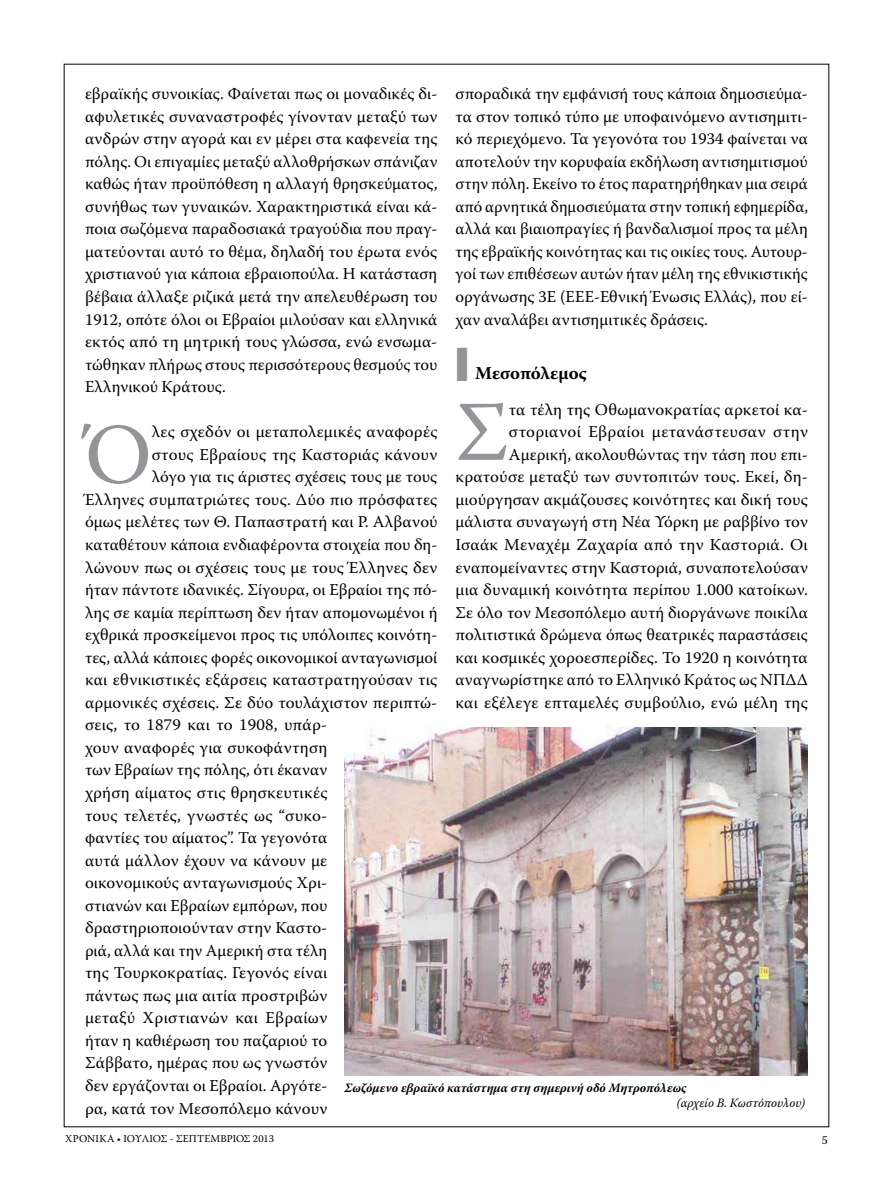
<style>
.page{position:relative;width:893px;height:1191px;background:#fff}
.page>*{position:absolute;margin:0;border:0;box-sizing:border-box;transform-origin:0 0}
.t1{font:84.9px "Warnock Pro";color:#939598}
.t2{font:700 18px "Warnock Pro";color:#000}
.t3{font:16.5px/22.5px "Warnock Pro";letter-spacing:.005em;color:#000;text-align:justify}
.t4{font:italic 700 12.75px "Warnock Pro";color:#000}
.t5{font:italic 12.75px "Warnock Pro";color:#000}
.t6{font:12px "Warnock Pro";color:#000}
.t7{font:10.5px "Warnock Pro";letter-spacing:.015em;color:#000}
</style>
<div class="page">
<img style="left:344px;top:727px;width:464px;height:348px">
<p class="t3" style="left:85px;top:82px;width:354px">εβραϊκής συνοικίας. Φαίνεται πως οι μοναδικές δι&shy;αφυλετικές συναναστροφές γίνονταν μεταξύ των ανδρών στην αγορά και εν μέρει στα καφενεία της πόλης. Οι επιγαμίες μεταξύ αλλοθρήσκων σπάνιζαν καθώς ήταν προϋπόθεση η αλλαγή θρησκεύματος, συνήθως των γυναικών. Χαρακτηριστικά είναι κά&shy;ποια σωζόμενα παραδοσιακά τραγούδια που πραγ&shy;ματεύονται αυτό το θέμα, δηλαδή του έρωτα ενός χριστιανού για κάποια εβραιοπούλα. Η κατάσταση βέβαια άλλαξε ριζικά μετά την απελευθέρωση του 1912, οπότε όλοι οι Εβραίοι μιλούσαν και ελληνικά εκτός από τη μητρική τους γλώσσα, ενώ ενσωμα&shy;τώθηκαν πλήρως στους περισσότερους θεσμούς του Ελληνικού Κράτους.</p>
<h1 class="t1" style="left:85px;top:403px;width:68px">Ό</h1>
<p class="t3" style="left:152px;top:420px;width:287px">λες σχεδόν οι μεταπολεμικές αναφορές</p>
<p class="t3" style="left:455px;top:82px;width:354px">σποραδικά την εμφάνισή τους κάποια δημοσιεύμα&shy;τα στον τοπικό τύπο με υποφαινόμενο αντισημιτι&shy;κό περιεχόμενο. Τα γεγονότα του 1934 φαίνεται να αποτελούν την κορυφαία εκδήλωση αντισημιτισμού στην πόλη. Εκείνο το έτος παρατηρήθηκαν μια σειρά από αρνητικά δημοσιεύματα στην τοπική εφημερίδα, αλλά και βιαιοπραγίες ή βανδαλισμοί προς τα μέλη της εβραϊκής κοινότητας και τις οικίες τους. Αυτουρ&shy;γοί των επιθέσεων αυτών ήταν μέλη της εθνικιστικής οργάνωσης 3Ε (ΕΕΕ-Εθνική Ένωσις Ελλάς), που εί&shy;χαν αναλάβει αντισημιτικές δράσεις.</p>
<p class="t2" style="left:475px;top:362px;width:113px">Μεσοπόλεμος</p>
<h1 class="t1" style="left:455px;top:381px;width:50px">Σ</h1>
<p class="t3" style="left:455px;top:398px;width:354px;text-align:right">τα τέλη της Οθωμανοκρατίας αρκετοί κα&shy;στοριανοί Εβραίοι μετανάστευσαν στην Αμερική, ακολουθώντας την τάση που επι&shy;κρατούσε μεταξύ των συντοπιτών τους. Εκεί, δη&shy;μιούργησαν ακμάζουσες κοινότητες και δική τους μάλιστα συναγωγή στη Νέα Υόρκη με ραββίνο τον Ισαάκ Μεναχέμ Ζαχαρία από την Καστοριά. Οι εναπομείναντες στην Καστοριά, συναποτελούσαν μια δυναμική κοινότητα περίπου 1.000 κατοίκων.<br>Σε όλο τον Μεσοπόλεμο αυτή διοργάνωνε ποικίλα πολιτιστικά δρώμενα όπως θεατρικές παραστάσεις και κοσμικές χοροεσπερίδες. Το 1920 η κοινότητα αναγνωρίστηκε από το Ελληνικό Κράτος ως ΝΠΔΔ και εξέλεγε επταμελές συμβούλιο, ενώ μέλη της</p>
<p class="t3" style="left:152px;top:443px;width:287px">στους Εβραίους της Καστοριάς κάνουν</p>
<p class="t3" style="left:152px;top:465px;width:287px">λόγο για τις άριστες σχέσεις τους με τους</p>
<p class="t3" style="left:85px;top:488px;width:354px">Έλληνες συμπατριώτες τους. Δύο πιο πρόσφατες</p>
<p class="t3" style="left:85px;top:510px;width:354px">όμως μελέτες των Θ. Παπαστρατή και Ρ. Αλβανού</p>
<p class="t3" style="left:85px;top:533px;width:354px">καταθέτουν κάποια ενδιαφέροντα στοιχεία που δη-</p>
<p class="t3" style="left:85px;top:555px;width:354px">λώνουν πως οι σχέσεις τους με τους Έλληνες δεν</p>
<p class="t3" style="left:85px;top:578px;width:354px">ήταν πάντοτε ιδανικές. Σίγουρα, οι Εβραίοι της πό-</p>
<p class="t3" style="left:85px;top:600px;width:354px">λης σε καμία περίπτωση δεν ήταν απομονωμένοι ή</p>
<p class="t3" style="left:85px;top:623px;width:354px">εχθρικά προσκείμενοι προς τις υπόλοιπες κοινότη-</p>
<p class="t3" style="left:85px;top:646px;width:354px">τες, αλλά κάποιες φορές οικονομικοί ανταγωνισμοί</p>
<p class="t3" style="left:85px;top:668px;width:354px">και εθνικιστικές εξάρσεις καταστρατηγούσαν τις</p>
<p class="t3" style="left:85px;top:691px;width:354px">αρμονικές σχέσεις. Σε δύο τουλάχιστον περιπτώ-</p>
<p class="t3" style="left:85px;top:713px;width:244px">σεις, το 1879 και το 1908, υπάρ-</p>
<p class="t3" style="left:85px;top:736px;width:244px">χουν αναφορές για συκοφάντηση</p>
<p class="t3" style="left:85px;top:758px;width:244px">των Εβραίων της πόλης, ότι έκαναν</p>
<p class="t3" style="left:85px;top:781px;width:244px">χρήση αίματος στις θρησκευτικές</p>
<p class="t3" style="left:85px;top:803px;width:244px">τους τελετές, γνωστές ως “συκο-</p>
<p class="t3" style="left:85px;top:826px;width:244px">φαντίες του αίματος’’. Τα γεγονότα</p>
<p class="t3" style="left:85px;top:848px;width:244px">αυτά μάλλον έχουν να κάνουν με</p>
<p class="t3" style="left:85px;top:871px;width:244px">οικονομικούς ανταγωνισμούς Χρι-</p>
<p class="t3" style="left:85px;top:893px;width:244px">στιανών και Εβραίων εμπόρων, που</p>
<p class="t3" style="left:85px;top:916px;width:244px">δραστηριοποιούνταν στην Καστο-</p>
<p class="t3" style="left:85px;top:938px;width:244px">ριά, αλλά και την Αμερική στα τέλη</p>
<p class="t3" style="left:85px;top:961px;width:244px">της Τουρκοκρατίας. Γεγονός είναι</p>
<p class="t3" style="left:85px;top:984px;width:244px">πάντως πως μια αιτία προστριβών</p>
<p class="t3" style="left:85px;top:1006px;width:244px">μεταξύ Χριστιανών και Εβραίων</p>
<p class="t3" style="left:85px;top:1029px;width:244px">ήταν η καθιέρωση του παζαριού το</p>
<p class="t3" style="left:85px;top:1051px;width:244px">Σάββατο, ημέρας που ως γνωστόν</p>
<p class="t3" style="left:85px;top:1074px;width:244px">δεν εργάζονται οι Εβραίοι. Αργότε-</p>
<p class="t3" style="left:85px;top:1096px;width:244px">ρα, κατά τον Μεσοπόλεμο κάνουν</p>
<p class="t4" style="left:344px;top:1080px;width:344px">Σωζόμενο εβραϊκό κατάστημα στη σημερινή οδό Μητροπόλεως</p>
<p class="t5" style="left:677px;top:1095px;width:130px">(αρχείο Β. Κωστόπουλου)</p>
<p class="t7" style="left:65px;top:1132px;width:210px">ΧΡΟΝΙΚΑ • ΙΟΥΛΙΟΣ - ΣΕΠΤΕΜΒΡΙΟΣ 2013</p>
<p class="t6" style="left:822px;top:1132px;width:8px">5</p>
</div>
